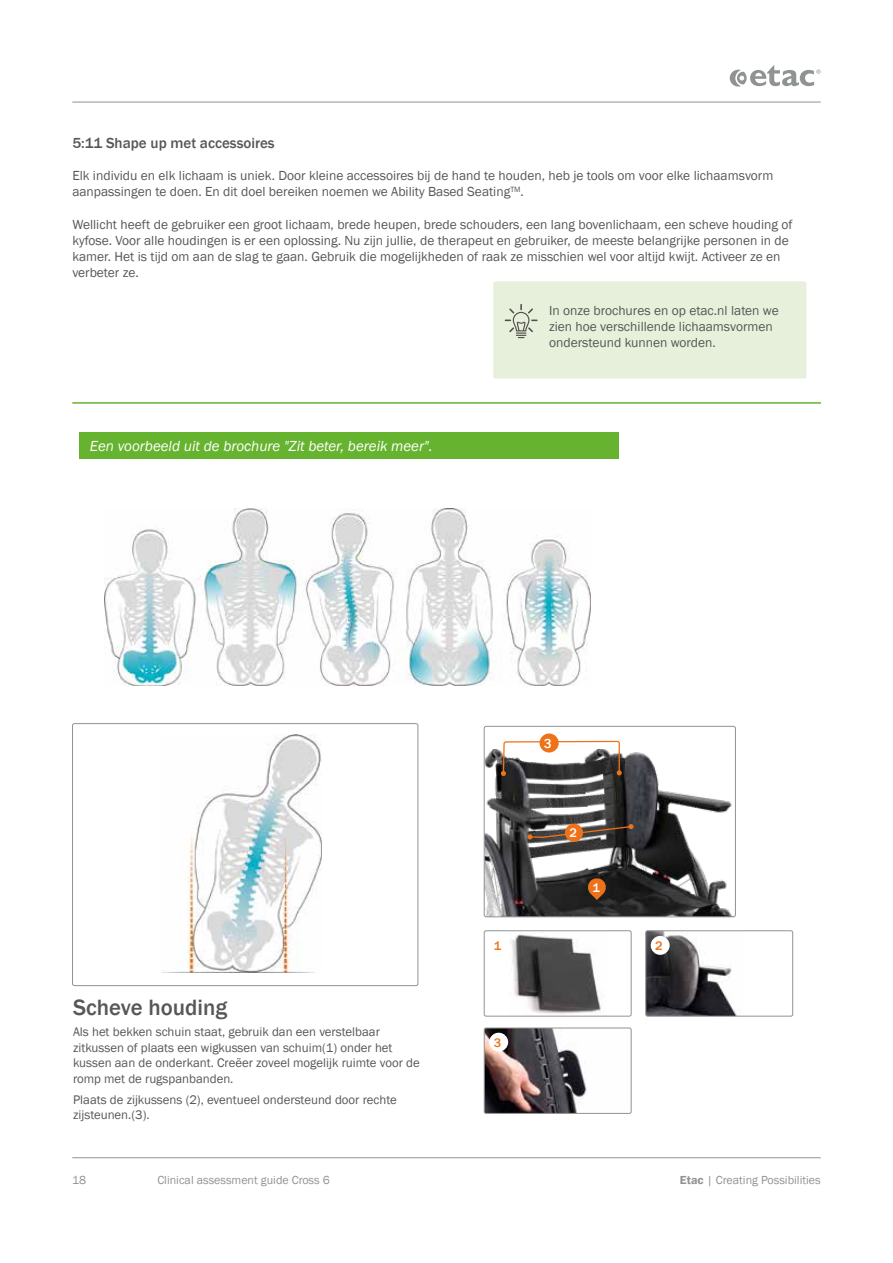
<style>
.page{position:relative;width:893px;height:1263px;background:#fff}
.page>*{position:absolute;margin:0;border:0;box-sizing:border-box;transform-origin:0 0}
.t1{font:500 22.8px "Franklin Gothic";color:#575756}
.t2{font:italic 15px "Franklin Gothic";color:#fff}
.t3{font:500 15px "Franklin Gothic";color:#575756}
.t4{font:13.5px/16.2px "Franklin Gothic";color:#575756}
.t5{font:500 13.35px "Franklin Gothic";color:#fff}
.t6{font:12.75px/15.5px "Franklin Gothic";color:#575756}
.t7{font:500 12.75px "Franklin Gothic";color:#ee7219}
.t8{font:500 12.75px "Franklin Gothic";color:#fff}
.t9{font:12px "Franklin Gothic";color:#909394}
.s1{font-weight:600}
</style>
<div class="page">
<hr style="left:72px;top:102px;width:749px;height:1px;background:#909394">
<hr style="left:72px;top:1157px;width:749px;height:1px;background:#909394">
<svg style="left:730px;top:65px;width:91px;height:22px"></svg>
<div style="left:72px;top:723px;width:346px;height:263px;border:1px solid #909394;border-radius:2px"></div>
<img style="left:177px;top:735px;width:144px;height:237px">
<img style="left:484px;top:749px;width:248px;height:168px">
<div style="left:484px;top:726px;width:252px;height:191px;border:1px solid #909394;border-radius:2px"></div>
<img style="left:647px;top:932px;width:89px;height:82px">
<div style="left:645px;top:930px;width:148px;height:86px;border:1px solid #909394;border-radius:2px"></div>
<img style="left:484px;top:1028px;width:147px;height:84px">
<div style="left:484px;top:1028px;width:147px;height:86px;border:1px solid #909394;border-radius:2px"></div>
<img style="left:510px;top:934px;width:91px;height:80px">
<div style="left:484px;top:930px;width:147px;height:86px;border:1px solid #909394;border-radius:2px"></div>
<svg style="left:587px;top:877px;width:20px;height:23px"></svg>
<div style="left:590px;top:880px;width:14px;height:14px;background:#ee7219;border-radius:50%"></div>
<div style="left:489px;top:1033px;width:19px;height:19px;background:#fff;border-radius:50%"></div>
<div style="left:651px;top:936px;width:19px;height:19px;background:#fff;border-radius:50%"></div>
<svg style="left:501px;top:740px;width:121px;height:36px"></svg>
<svg style="left:527px;top:824px;width:107px;height:15px"></svg>
<div style="left:565px;top:824px;width:18px;height:18px;background:#ee7219;border-radius:50%"></div>
<div style="left:540px;top:733px;width:19px;height:19px;background:#ee7219;border-radius:50%"></div>
<div style="left:493px;top:281px;width:313px;height:97px;background:#e6f0da;border-radius:2px"></div>
<svg style="left:505px;top:304px;width:33px;height:34px"></svg>
<img style="left:105px;top:509px;width:486px;height:177px">
<hr style="left:72px;top:402px;width:749px;height:2px;background:#65b32e">
<div style="left:80px;top:432px;width:539px;height:26px;background:#65b32e"></div>
<p class="t3" style="left:72px;top:133px;width:204px">5:11 Shape up met accessoires</p>
<p class="t4" style="left:72px;top:168px;width:702px">Elk individu en elk lichaam is uniek. Door kleine accessoires bij de hand te houden, heb je tools om voor elke lichaamsvorm aanpassingen te doen. En dit doel bereiken noemen we Ability Based Seating<sup>TM</sup>.</p>
<p class="t4" style="left:72px;top:216px;width:722px">Wellicht heeft de gebruiker een groot lichaam, brede heupen, brede schouders, een lang bovenlichaam, een scheve houding of kyfose. Voor alle houdingen is er een oplossing. Nu zijn jullie, de therapeut en gebruiker, de meeste belangrijke personen in de kamer. Het is tijd om aan de slag te gaan. Gebruik die mogelijkheden of raak ze misschien wel voor altijd kwijt. Activeer ze en verbeter ze.</p>
<p class="t2" style="left:90px;top:436px;width:344px">Een voorbeeld uit de brochure "Zit beter, bereik meer".</p>
<p class="t4" style="left:549px;top:302px;width:231px">In onze brochures en op etac.nl laten we zien hoe verschillende lichaamsvormen ondersteund kunnen worden.</p>
<h1 class="t1" style="left:73px;top:993px;width:156px">Scheve houding</h1>
<p class="t6" style="left:73px;top:1025px;width:348px">Als het bekken schuin staat, gebruik dan een verstelbaar zitkussen of plaats een wigkussen van schuim(1) onder het kussen aan de onderkant. Creëer zoveel mogelijk ruimte voor de romp met de rugspanbanden.</p>
<p class="t6" style="left:73px;top:1092px;width:325px">Plaats de zijkussens (2), eventueel ondersteund door rechte zijsteunen.(3).</p>
<p class="t5" style="left:544px;top:735px;width:9px">3</p>
<p class="t8" style="left:569px;top:825px;width:9px">2</p>
<p class="t8" style="left:593px;top:879px;width:9px">1</p>
<p class="t7" style="left:494px;top:938px;width:9px">1</p>
<p class="t7" style="left:655px;top:938px;width:9px">2</p>
<p class="t7" style="left:494px;top:1034px;width:9px">3</p>
<p class="t9" style="left:72px;top:1173px;width:15px">18</p>
<p class="t9" style="left:157px;top:1173px;width:174px">Clinical assessment guide Cross 6</p>
<p class="t9" style="left:680px;top:1173px;width:142px"><span class="s1">Etac</span> | Creating Possibilities</p>
</div>
